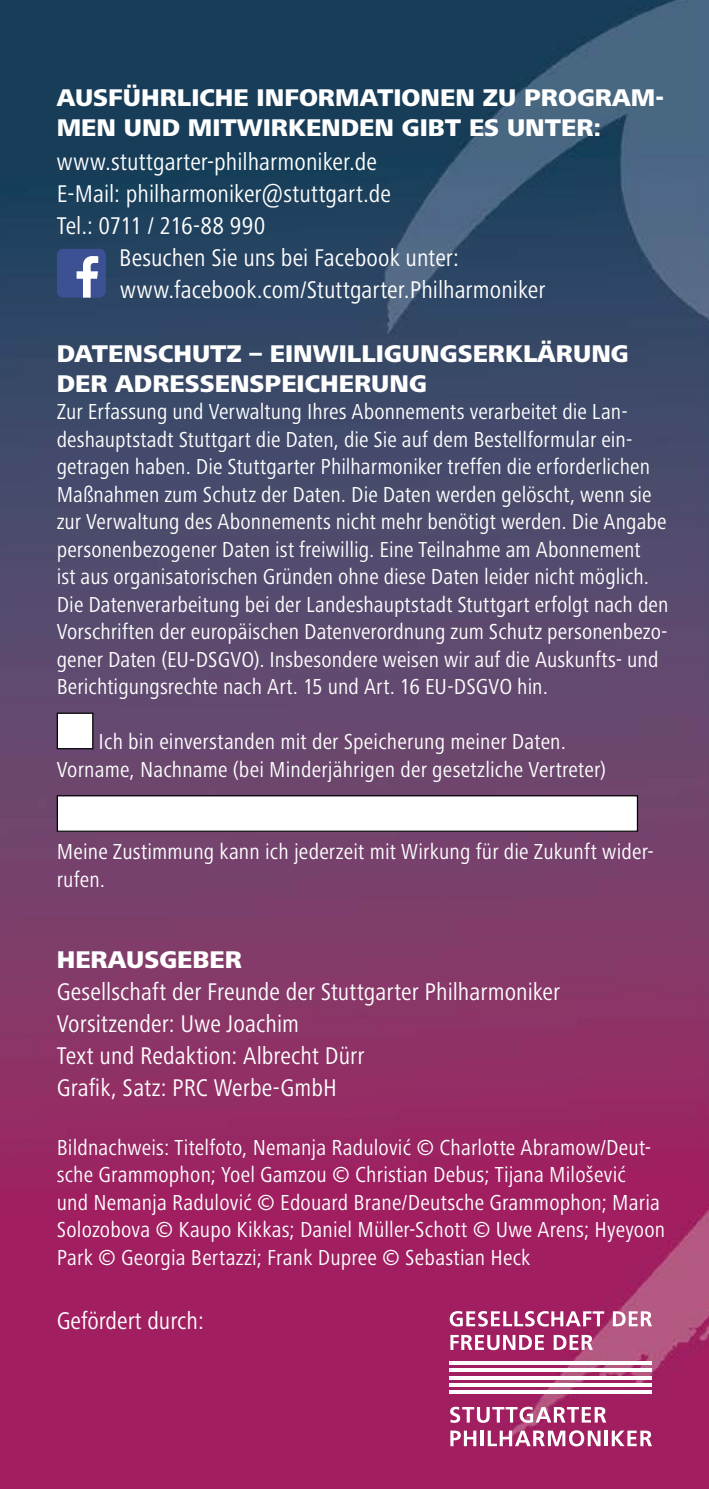
<style>
.page{position:relative;width:709px;height:1489px;background:#fff}
.page>*{position:absolute;margin:0;border:0;box-sizing:border-box;transform-origin:0 0}
.t1{font:condensed 25px/32px "Frutiger Next Pro";letter-spacing:.005em;color:#fff}
.t2{font:800 25px/30px "Frutiger Next Pro";color:#fff}
.t3{font:condensed 22.5px/27.5px "Frutiger Next Pro";letter-spacing:.005em;color:#fff}
</style>
<div class="page">
<img style="left:0;top:0;width:709px;height:1488px">
<svg style="left:450px;top:1406px;width:156px;height:16px"></svg>
<svg style="left:450px;top:1430px;width:26px;height:15px"></svg>
<hr style="left:480px;top:1430px;width:3px;height:15px;background:#fff">
<svg style="left:488px;top:1430px;width:112px;height:16px"></svg>
<hr style="left:604px;top:1430px;width:3px;height:15px;background:#fff">
<svg style="left:611px;top:1430px;width:41px;height:15px"></svg>
<svg style="left:450px;top:1310px;width:154px;height:16px"></svg>
<svg style="left:613px;top:1311px;width:39px;height:15px"></svg>
<svg style="left:450px;top:1334px;width:94px;height:15px"></svg>
<svg style="left:553px;top:1334px;width:40px;height:15px"></svg>
<hr style="left:449px;top:1361px;width:203px;height:3px;background:#fff">
<hr style="left:449px;top:1368px;width:203px;height:3px;background:#fff">
<svg style="left:449px;top:1375px;width:203px;height:4px"></svg>
<hr style="left:449px;top:1383px;width:203px;height:3px;background:#fff">
<hr style="left:449px;top:1390px;width:203px;height:3px;background:#fff">
<svg style="left:57px;top:248px;width:49px;height:50px"></svg>
<div style="left:57px;top:713px;width:36px;height:35px;background:#fff"></div>
<div style="left:57px;top:712px;width:36px;height:37px;border:1px solid #000"></div>
<div style="left:57px;top:795px;width:580px;height:36px;background:#fff"></div>
<div style="left:57px;top:795px;width:581px;height:36px;border:1px solid #000"></div>
<p class="t2" style="left:57px;top:83px;width:608px">AUSFÜHRLICHE INFORMATIONEN ZU PROGRAM-<br>MEN UND MITWIRKENDEN GIBT ES UNTER:</p>
<p class="t1" style="left:57px;top:146px;width:336px">www.stuttgarter-philharmoniker.de<br>E-Mail: philharmoniker@stuttgart.de<br>Tel.: 0711 / 216-88 990</p>
<p class="t1" style="left:119px;top:242px;width:428px">Besuchen Sie uns bei Facebook unter: www.facebook.com/Stuttgarter.Philharmoniker</p>
<p class="t2" style="left:57px;top:338px;width:573px">DATENSCHUTZ – EINWILLIGUNGSERKLÄRUNG<br>DER ADRESSENSPEICHERUNG</p>
<p class="t3" style="left:57px;top:398px;width:613px">Zur Erfassung und Verwaltung Ihres Abonnements verarbeitet die Lan&shy;deshauptstadt Stuttgart die Daten, die Sie auf dem Bestellformular ein&shy;getragen haben. Die Stuttgarter Philharmoniker treffen die erforderlichen Maßnahmen zum Schutz der Daten. Die Daten werden gelöscht, wenn sie zur Verwaltung des Abonnements nicht mehr benötigt werden. Die Angabe personenbezogener Daten ist freiwillig. Eine Teilnahme am Abonnement<br>ist aus organisatorischen Gründen ohne diese Daten leider nicht möglich.<br>Die Datenverarbeitung bei der Landeshauptstadt Stuttgart erfolgt nach den Vorschriften der europäischen Datenverordnung zum Schutz personenbezo&shy;gener Daten (EU-DSGVO). Insbesondere weisen wir auf die Auskunfts- und Berichtigungsrechte nach Art. 15 und Art. 16 EU-DSGVO hin.</p>
<p class="t3" style="left:57px;top:728px;width:551px;text-align:center">Ich bin einverstanden mit der Speicherung meiner Daten.<br>Vorname, Nachname (bei Minderjährigen der gesetzliche Vertreter)</p>
<p class="t3" style="left:57px;top:838px;width:598px">Meine Zustimmung kann ich jederzeit mit Wirkung für die Zukunft wider&shy;rufen.</p>
<p class="t2" style="left:57px;top:944px;width:187px">HERAUSGEBER</p>
<p class="t1" style="left:57px;top:975px;width:505px">Gesellschaft der Freunde der Stuttgarter Philharmoniker Vorsitzender: Uwe Joachim<br>Text und Redaktion: Albrecht Dürr<br>Grafik, Satz: PRC Werbe-GmbH</p>
<p class="t3" style="left:57px;top:1133px;width:610px">Bildnachweis: Titelfoto, Nemanja Radulović © Charlotte Abramow/Deut&shy;sche Grammophon; Yoel Gamzou © Christian Debus; Tijana Milošević<br>und Nemanja Radulović © Edouard Brane/Deutsche Grammophon; Maria Solozobova © Kaupo Kikkas; Daniel Müller-Schott © Uwe Arens; Hyeyoon Park © Georgia Bertazzi; Frank Dupree © Sebastian Heck</p>
<p class="t1" style="left:57px;top:1304px;width:149px">Gefördert durch:</p>
</div>
